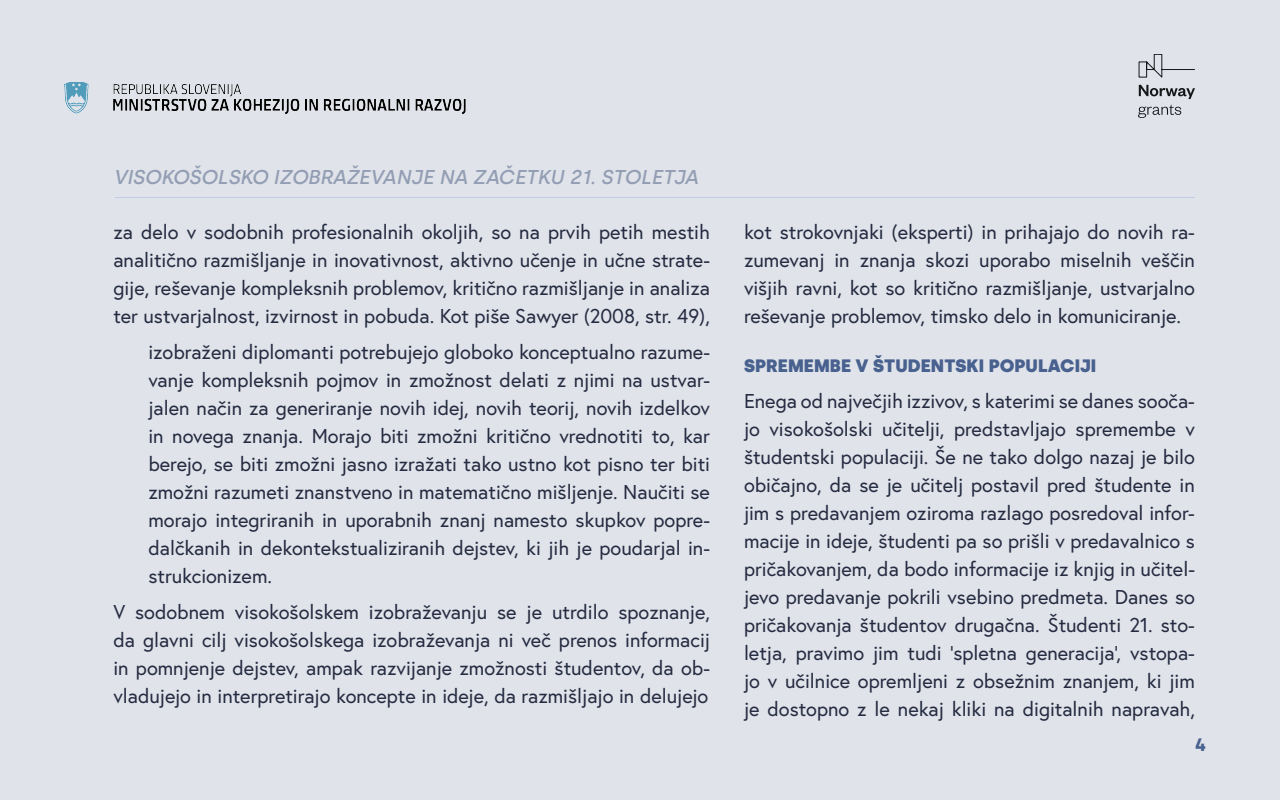
<style>
.page{position:relative;width:1280px;height:800px;background:#e0e3e9}
.page>*{position:absolute;margin:0;border:0;box-sizing:border-box;transform-origin:0 0}
.t1{font:20px/28px "Europa";color:#252b41;text-align:justify}
.t2{font:italic 500 20px "Silka";color:#939eb4}
.t3{font:900 18px "Silka";color:#49618f}
.t4{font:700 18px "Silka";color:#49618f}
</style>
<div class="page">
<svg style="left:1138px;top:54px;width:57px;height:24px"></svg>
<svg style="left:1139px;top:85px;width:56px;height:14px"></svg>
<svg style="left:1138px;top:105px;width:43px;height:13px"></svg>
<img style="left:64px;top:82px;width:402px;height:33px">
<hr style="left:115px;top:197px;width:1080px;height:1px;background:#bfcce5">
<p class="t2" style="left:113px;top:165px;width:586px">VISOKOŠOLSKO IZOBRAŽEVANJE NA ZAČETKU 21. STOLETJA</p>
<p class="t1" style="left:113px;top:217px;width:598px">za delo v sodobnih profesionalnih okoljih, so na prvih petih mestih analitično razmišljanje in inovativnost, aktivno učenje in učne strate&shy;gije, reševanje kompleksnih problemov, kritično razmišljanje in analiza ter ustvarjalnost, izvirnost in pobuda. Kot piše Sawyer (2008, str. 49),</p>
<p class="t1" style="left:148px;top:337px;width:563px">izobraženi diplomanti potrebujejo globoko konceptualno razume&shy;vanje kompleksnih pojmov in zmožnost delati z njimi na ustvar&shy;jalen način za generiranje novih idej, novih teorij, novih izdelkov in novega znanja. Morajo biti zmožni kritično vrednotiti to, kar berejo, se biti zmožni jasno izražati tako ustno kot pisno ter biti zmožni razumeti znanstveno in matematično mišljenje. Naučiti se morajo integriranih in uporabnih znanj namesto skupkov popre&shy;dalčkanih in dekontekstualiziranih dejstev, ki jih je poudarjal in&shy;strukcionizem.</p>
<p class="t1" style="left:113px;top:597px;width:598px">V sodobnem visokošolskem izobraževanju se je utrdilo spoznanje, da glavni cilj visokošolskega izobraževanja ni več prenos informacij in pomnjenje dejstev, ampak razvijanje zmožnosti študentov, da ob&shy;vladujejo in interpretirajo koncepte in ideje, da razmišljajo in delujejo</p>
<p class="t1" style="left:744px;top:217px;width:453px">kot strokovnjaki (eksperti) in prihajajo do novih ra&shy;zumevanj in znanja skozi uporabo miselnih veščin višjih ravni, kot so kritično razmišljanje, ustvarjalno reševanje problemov, timsko delo in komuniciranje.</p>
<p class="t3" style="left:744px;top:355px;width:354px">SPREMEMBE V ŠTUDENTSKI POPULACIJI</p>
<p class="t1" style="left:744px;top:387px;width:452px">Enega od največjih izzivov, s katerimi se danes sooča&shy;jo visokošolski učitelji, predstavljajo spremembe v študentski populaciji. Še ne tako dolgo nazaj je bilo običajno, da se je učitelj postavil pred študente in jim s predavanjem oziroma razlago posredoval infor&shy;macije in ideje, študenti pa so prišli v predavalnico s pričakovanjem, da bodo informacije iz knjig in učitel&shy;jevo predavanje pokrili vsebino predmeta. Danes so pričakovanja študentov drugačna. Študenti 21. sto&shy;letja, pravimo jim tudi ‘spletna generacija’, vstopa&shy;jo v učilnice opremljeni z obsežnim znanjem, ki jim je dostopno z le nekaj kliki na digitalnih napravah,</p>
<p class="t4" style="left:1195px;top:734px;width:13px">4</p>
</div>
